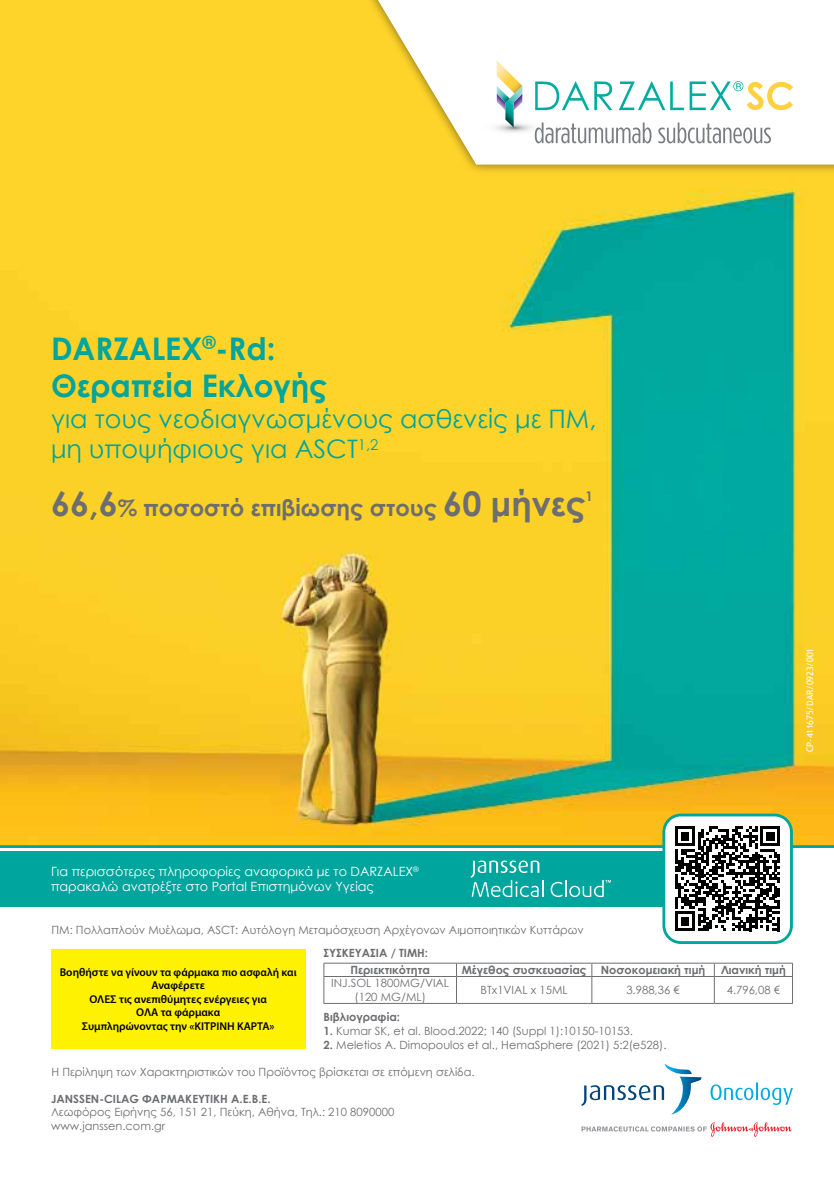
<style>
.page{position:relative;width:834px;height:1191px;background:#fff}
.page>*{position:absolute;margin:0;border:0;box-sizing:border-box;transform-origin:0 0}
.t1{font:700 31.15px/37.4px "Century Gothic";color:#00a59d}
.t2{font:25.55px/30.6px "Century Gothic";color:#00a59d}
.t3{font:700 22.75px "Century Gothic";color:#6d6e71}
.t4{font:700 13.3px "Century Gothic";color:#6d6e71}
.t5{font:12.78px/15.2px "Century Gothic";color:#fff}
.t6{font:11.38px/13.7px "Century Gothic";color:#6d6e71}
.t7{font:700 11.38px/17px "Century Gothic";color:#6d6e71;text-align:right}
.t8{font:600 11.38px/13.7px "Myriad Pro";color:#000;text-align:center}
.t9{font:9.1px "Trebuchet MS";letter-spacing:-.01em;color:#fff}
.s1{font-size:33.95px}
.s2{font-weight:700}
</style>
<div class="page">
<div style="left:0;top:851px;width:686px;height:55px;background:#00a59d"></div>
<img style="left:0;top:0;width:833px;height:845px">
<div style="left:348px;top:0;width:485px;height:175px;background:#000;opacity:.5"></div>
<svg style="left:378px;top:0;width:455px;height:165px"></svg>
<svg style="left:467px;top:60px;width:326px;height:83px"></svg>
<div style="left:51px;top:948px;width:254px;height:100px;background:#fff200"></div>
<svg style="left:581px;top:1122px;width:210px;height:14px"></svg>
<svg style="left:710px;top:1082px;width:82px;height:23px"></svg>
<svg style="left:581px;top:1063px;width:120px;height:51px"></svg>
<hr style="left:0;top:845px;width:833px;height:3px;background:#00a59d">
<svg style="left:550px;top:880px;width:61px;height:17px"></svg>
<svg style="left:470px;top:860px;width:73px;height:37px"></svg>
<div style="left:663px;top:815px;width:128px;height:127px;background:#fff;border-radius:17px"></div>
<svg style="left:675px;top:826px;width:105px;height:105px"></svg>
<hr style="left:777px;top:917px;width:3px;height:14px;background:#000">
<div style="left:662px;top:813px;width:130px;height:131px;border:3px solid #00a59d;border-radius:17px"></div>
<hr style="left:323px;top:962px;width:133px;height:1px;background:#6d6e71">
<hr style="left:456px;top:962px;width:135px;height:1px;background:#6d6e71">
<hr style="left:591px;top:962px;width:123px;height:1px;background:#6d6e71">
<hr style="left:714px;top:962px;width:78px;height:1px;background:#6d6e71">
<hr style="left:323px;top:976px;width:133px;height:1px;background:#6d6e71">
<svg style="left:323px;top:963px;width:1px;height:40px"></svg>
<hr style="left:456px;top:976px;width:135px;height:1px;background:#6d6e71">
<svg style="left:456px;top:963px;width:1px;height:40px"></svg>
<hr style="left:591px;top:976px;width:123px;height:1px;background:#6d6e71">
<svg style="left:591px;top:963px;width:1px;height:40px"></svg>
<hr style="left:714px;top:976px;width:78px;height:1px;background:#6d6e71">
<svg style="left:713px;top:963px;width:1px;height:40px"></svg>
<svg style="left:792px;top:963px;width:1px;height:40px"></svg>
<hr style="left:323px;top:1003px;width:133px;height:1px;background:#6d6e71">
<hr style="left:456px;top:1003px;width:135px;height:1px;background:#6d6e71">
<hr style="left:591px;top:1003px;width:123px;height:1px;background:#6d6e71">
<hr style="left:714px;top:1003px;width:78px;height:1px;background:#6d6e71">
<h1 class="t1" style="left:51px;top:328px;width:278px">DARZALEX<sup>®</sup>-Rd:<br>Θεραπεία Εκλογής</h1>
<h2 class="t2" style="left:51px;top:403px;width:546px">για τους νεοδιαγνωσμένους ασθενείς με ΠΜ, μη υποψήφιους για ASCT<sup>1,2</sup></h2>
<h3 class="t3" style="left:51px;top:491px;width:536px"><span class="s1">66,6</span>% ποσοστό επιβίωσης στους <span class="s1">60 μήνες</span></h3>
<p class="t4" style="left:585px;top:485px;width:9px">1</p>
<p class="t9" style="left:804px;top:752px;width:106px;rotate:-90deg">CP-411675/DAR/0923/001</p>
<p class="t5" style="left:51px;top:863px;width:369px">Για περισσότερες πληροφορίες αναφορικά με το DARZALEX<sup>® </sup>παρακαλώ ανατρέξτε στο Portal Επιστημόνων Υγείας</p>
<p class="t6" style="left:52px;top:922px;width:533px">ΠΜ: Πολλαπλούν Μυέλωμα, ASCT: Αυτόλογη Μεταμόσχευση Αρχέγονων Αιμοποιητικών Κυττάρων</p>
<p class="t8" style="left:60px;top:964px;width:238px">Βοηθήστε να γίνουν τα φάρμακα πιο ασφαλή και<br>Αναφέρετε<br>ΟΛΕΣ τις ανεπιθύμητες ενέργειες για<br>ΟΛΑ τα φάρμακα<br>Συμπληρώνοντας την «ΚΙΤΡΙΝΗ ΚΑΡΤΑ»</p>
<p class="t7" style="left:323px;top:944px;width:108px">ΣΥΣΚΕΥΑΣΙΑ / ΤΙΜΗ:<br>Περιεκτικότητα</p>
<p class="t7" style="left:461px;top:961px;width:126px">Μέγεθος συσκευασίας</p>
<p class="t7" style="left:600px;top:961px;width:106px">Νοσοκομειακή τιμή</p>
<p class="t7" style="left:721px;top:961px;width:66px">Λιανική τιμή</p>
<p class="t6" style="left:331px;top:976px;width:119px;text-align:center">INJ.SOL 1800MG/VIAL (120 MG/ML)</p>
<p class="t6" style="left:480px;top:983px;width:89px">BTx1VIAL x 15ML</p>
<p class="t6" style="left:626px;top:983px;width:55px">3.988,36 €</p>
<p class="t6" style="left:726px;top:983px;width:55px">4.796,08 €</p>
<p class="t7" style="left:323px;top:1008px;width:78px">Βιβλιογραφία:</p>
<p class="t6" style="left:323px;top:1024px;width:311px"><span class="s2">1.</span> Kumar SK, et al. Blood.2022; 140 (Suppl 1):10150-10153.</p>
<p class="t6" style="left:323px;top:1037px;width:344px"><span class="s2">2.</span> Meletios A. Dimopoulos et al., HemaSphere (2021) 5:2(e528).</p>
<p class="t6" style="left:51px;top:1064px;width:424px">H Περίληψη των Χαρακτηριστικών του Προϊόντος βρίσκεται σε επόμενη σελίδα.</p>
<p class="t7" style="left:51px;top:1089px;width:221px">JANSSEN-CILAG ΦΑΡΜΑΚΕΥΤΙΚΗ A.E.B.E.</p>
<p class="t6" style="left:51px;top:1105px;width:345px">Λεωφόρος Ειρήνης 56, 151 21, Πεύκη, Αθήνα, Τηλ.: 210 8090000 www.janssen.com.gr</p>
</div>
